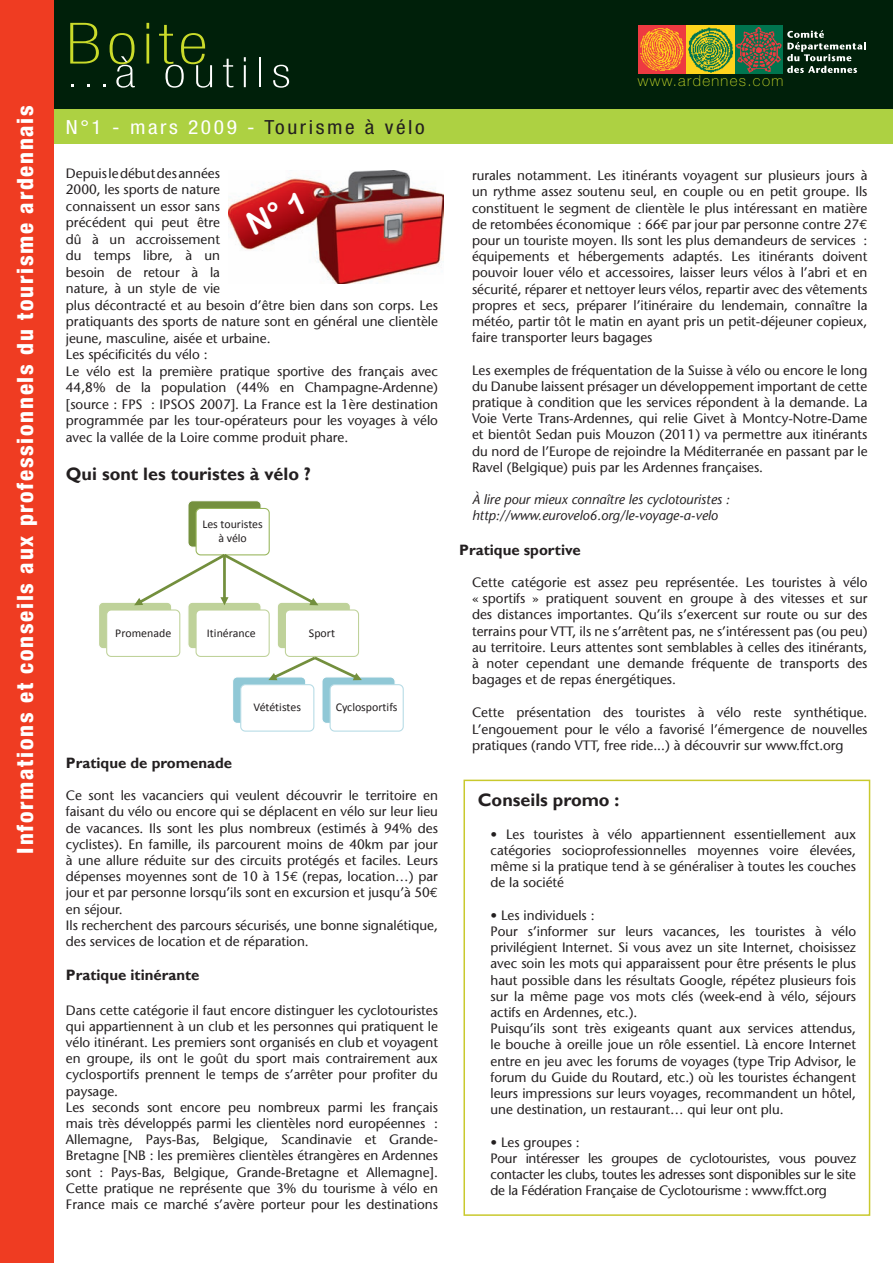
<style>
.page{position:relative;width:893px;height:1263px;background:#fff}
.page>*{position:absolute;margin:0;border:0;box-sizing:border-box;transform-origin:0 0}
.t1{font:100 condensed 57px "Helvetica Neue";letter-spacing:.075em;color:#cadb2a;scale:1.25 1}
.t2{font:100 condensed 42px "Helvetica Neue";letter-spacing:.15em;color:#fff;scale:1.24 1}
.t3{font:800 condensed 22.5px "Helvetica Neue";letter-spacing:.075em;color:#fff}
.t4{font:condensed 19.5px "Helvetica Neue";letter-spacing:.12em;color:#fff;scale:1.1 1}
.t5{font:700 18px "Gill Sans";color:#231f20}
.t6{font:700 15px "Gill Sans";color:#231f20}
.t7{font:100 15px "Helvetica Neue";letter-spacing:.09em;color:#cadb2a}
.t8{font:13.5px/16.2px "Stone Sans";color:#231f20;text-align:justify}
.t9{font:13.5px/16.2px "Stone Sans";letter-spacing:-.02em;color:#231f20}
.t10{font:italic 13.5px/16.2px "Stone Sans";color:#231f20}
.t11{font:11.85px/13px "Calibri";color:#231f20;text-align:center}
.s1{font-size:25.2px}
.s2{color:#231f20}
.s3{font-family:"Euro Mono"}
</style>
<div class="page">
<div style="left:0;top:0;width:893px;height:133px;background:#00200a"></div>
<div style="left:0;top:110px;width:893px;height:34px;background:#add142"></div>
<svg style="left:787px;top:30px;width:79px;height:43px"></svg>
<div style="left:735px;top:25px;width:48px;height:49px;background:#00754f"></div>
<img style="left:735px;top:27px;width:47px;height:46px">
<div style="left:638px;top:25px;width:48px;height:49px;background:#ee3a41"></div>
<img style="left:640px;top:28px;width:44px;height:43px">
<div style="left:686px;top:25px;width:49px;height:49px;background:#fed41d"></div>
<img style="left:688px;top:27px;width:46px;height:46px">
<div style="left:0;top:0;width:53px;height:1263px;background:#ef3c22"></div>
<svg style="left:99px;top:500px;width:305px;height:232px"></svg>
<div style="left:463px;top:780px;width:407px;height:436px;border:2px solid #c9c92d"></div>
<img style="left:229px;top:170px;width:215px;height:114px">
<svg style="left:246px;top:192px;width:59px;height:43px;background:#ba1f25"></svg>
<h3 class="t3" style="left:11px;top:853px;width:750px;rotate:-90deg">Informations et conseils aux professionnels du tourisme ardennais</h3>
<h1 class="t1" style="left:66px;top:12px;width:115px">Boite</h1>
<h2 class="t2" style="left:66px;top:49px;width:182px"><span class="s1">...</span>à outils</h2>
<h3 class="t4" style="left:66px;top:116px;width:328px">N°1 - mars 2009 - <span class="s2">Tourisme à vélo</span></h3>
<p class="t8" style="left:66px;top:165px;width:374px;text-align:left">Depuis le début des années<br>2000, les sports de nature<br>connaissent un essor sans<br>précédent qui peut être<br>dû à un accroissement<br>du temps libre, à un<br>besoin de retour à la<br>nature, à un style de vie<br>plus décontracté et au besoin d’être bien dans son corps. Les pratiquants des sports de nature sont en général une clientèle jeune, masculine, aisée et urbaine.<br>Les spécificités du vélo :<br>Le vélo est la première pratique sportive des français avec 44,8% de la population (44% en Champagne-Ardenne) [source : FPS : IPSOS 2007]. La France est la 1ère destination programmée par les tour-opérateurs pour les voyages à vélo avec la vallée de la Loire comme produit phare.</p>
<h3 class="t5" style="left:66px;top:463px;width:246px">Qui sont les touristes à vélo ?</h3>
<p class="t11" style="left:202px;top:517px;width:62px">Les touristes à vélo</p>
<p class="t11" style="left:115px;top:625px;width:57px">Promenade</p>
<p class="t11" style="left:207px;top:625px;width:50px">Itinérance</p>
<p class="t11" style="left:309px;top:625px;width:28px">Sport</p>
<p class="t11" style="left:254px;top:700px;width:49px">Vététistes</p>
<p class="t11" style="left:336px;top:700px;width:63px">Cyclosportifs</p>
<p class="t6" style="left:66px;top:754px;width:168px">Pratique de promenade</p>
<p class="t8" style="left:66px;top:787px;width:374px;text-align:left">Ce sont les vacanciers qui veulent découvrir le territoire en faisant du vélo ou encore qui se déplacent en vélo sur leur lieu de vacances. Ils sont les plus nombreux (estimés à 94% des cyclistes). En famille, ils parcourent moins de 40km par jour à une allure réduite sur des circuits protégés et faciles. Leurs dépenses moyennes sont de 10 à 15<span class="s3">€</span> (repas, location…) par jour et par personne lorsqu’ils sont en excursion et jusqu’à 50<span class="s3">€ </span>en séjour.<br>Ils recherchent des parcours sécurisés, une bonne signalétique, des services de location et de réparation.</p>
<p class="t6" style="left:66px;top:966px;width:135px">Pratique itinérante</p>
<p class="t8" style="left:66px;top:1002px;width:374px;text-align:left">Dans cette catégorie il faut encore distinguer les cyclotouristes qui appartiennent à un club et les personnes qui pratiquent le vélo itinérant. Les premiers sont organisés en club et voyagent en groupe, ils ont le goût du sport mais contrairement aux cyclosportifs prennent le temps de s’arrêter pour profiter du paysage.<br>Les seconds sont encore peu nombreux parmi les français mais très développés parmi les clientèles nord européennes :<br>Allemagne, Pays-Bas, Belgique, Scandinavie et Grande-Bretagne [NB : les premières clientèles étrangères en Ardennes sont : Pays-Bas, Belgique, Grande-Bretagne et Allemagne].<br>Cette pratique ne représente que 3% du tourisme à vélo en France mais ce marché s’avère porteur pour les destinations</p>
<p class="t7" style="left:638px;top:72px;width:147px">www.ardennes.com</p>
<p class="t8" style="left:472px;top:167px;width:397px">rurales notamment. Les itinérants voyagent sur plusieurs jours à un rythme assez soutenu seul, en couple ou en petit groupe. Ils constituent le segment de clientèle le plus intéressant en matière de retombées économique : 66<span class="s3">€</span> par jour par personne contre 27<span class="s3">€ </span>pour un touriste moyen. Ils sont les plus demandeurs de services : équipements et hébergements adaptés. Les itinérants doivent pouvoir louer vélo et accessoires, laisser leurs vélos à l’abri et en sécurité, réparer et nettoyer leurs vélos, repartir avec des vêtements propres et secs, préparer l’itinéraire du lendemain, connaître la météo, partir tôt le matin en ayant pris un petit-déjeuner copieux, faire transporter leurs bagages</p>
<p class="t8" style="left:472px;top:362px;width:397px">Les exemples de fréquentation de la Suisse à vélo ou encore le long du Danube laissent présager un développement important de cette pratique à condition que les services répondent à la demande. La Voie Verte Trans-Ardennes, qui relie Givet à Montcy-Notre-Dame et bientôt Sedan puis Mouzon (2011) va permettre aux itinérants du nord de l’Europe de rejoindre la Méditerranée en passant par le Ravel (Belgique) puis par les Ardennes françaises.</p>
<p class="t10" style="left:472px;top:491px;width:259px">À lire pour mieux connaître les cyclotouristes : http://www.eurovelo6.org/le-voyage-a-velo</p>
<p class="t6" style="left:459px;top:541px;width:123px">Pratique sportive</p>
<p class="t8" style="left:472px;top:574px;width:397px">Cette catégorie est assez peu représentée. Les touristes à vélo « sportifs » pratiquent souvent en groupe à des vitesses et sur des distances importantes. Qu’ils s’exercent sur route ou sur des terrains pour VTT, ils ne s’arrêtent pas, ne s’intéressent pas (ou peu) au territoire. Leurs attentes sont semblables à celles des itinérants, à noter cependant une demande fréquente de transports des bagages et de repas énergétiques.</p>
<p class="t8" style="left:472px;top:704px;width:397px">Cette présentation des touristes à vélo reste synthétique.<br>L’engouement pour le vélo a favorisé l’émergence de nouvelles pratiques (rando VTT, free ride...) à découvrir sur www.ffct.org</p>
<h3 class="t5" style="left:478px;top:789px;width:143px">Conseils promo :</h3>
<p class="t8" style="left:490px;top:826px;width:367px">• Les touristes à vélo appartiennent essentiellement aux catégories socioprofessionnelles moyennes voire élevées, même si la pratique tend à se généraliser à toutes les couches de la société</p>
<p class="t8" style="left:490px;top:907px;width:367px;text-align:left">• Les individuels :<br>Pour s’informer sur leurs vacances, les touristes à vélo privilégient Internet. Si vous avez un site Internet, choisissez avec soin les mots qui apparaissent pour être présents le plus haut possible dans les résultats Google, répétez plusieurs fois sur la même page vos mots clés (week-end à vélo, séjours actifs en Ardennes, etc.).<br>Puisqu’ils sont très exigeants quant aux services attendus, le bouche à oreille joue un rôle essentiel. Là encore Internet entre en jeu avec les forums de voyages (type Trip Advisor, le forum du Guide du Routard, etc.) où les touristes échangent leurs impressions sur leurs voyages, recommandent un hôtel, une destination, un restaurant… qui leur ont plu.</p>
<p class="t9" style="left:490px;top:1134px;width:367px">• Les groupes :<br>Pour intéresser les groupes de cyclotouristes, vous pouvez contacter les clubs, toutes les adresses sont disponibles sur le site de la Fédération Française de Cyclotourisme : www.ffct.org</p>
</div>
